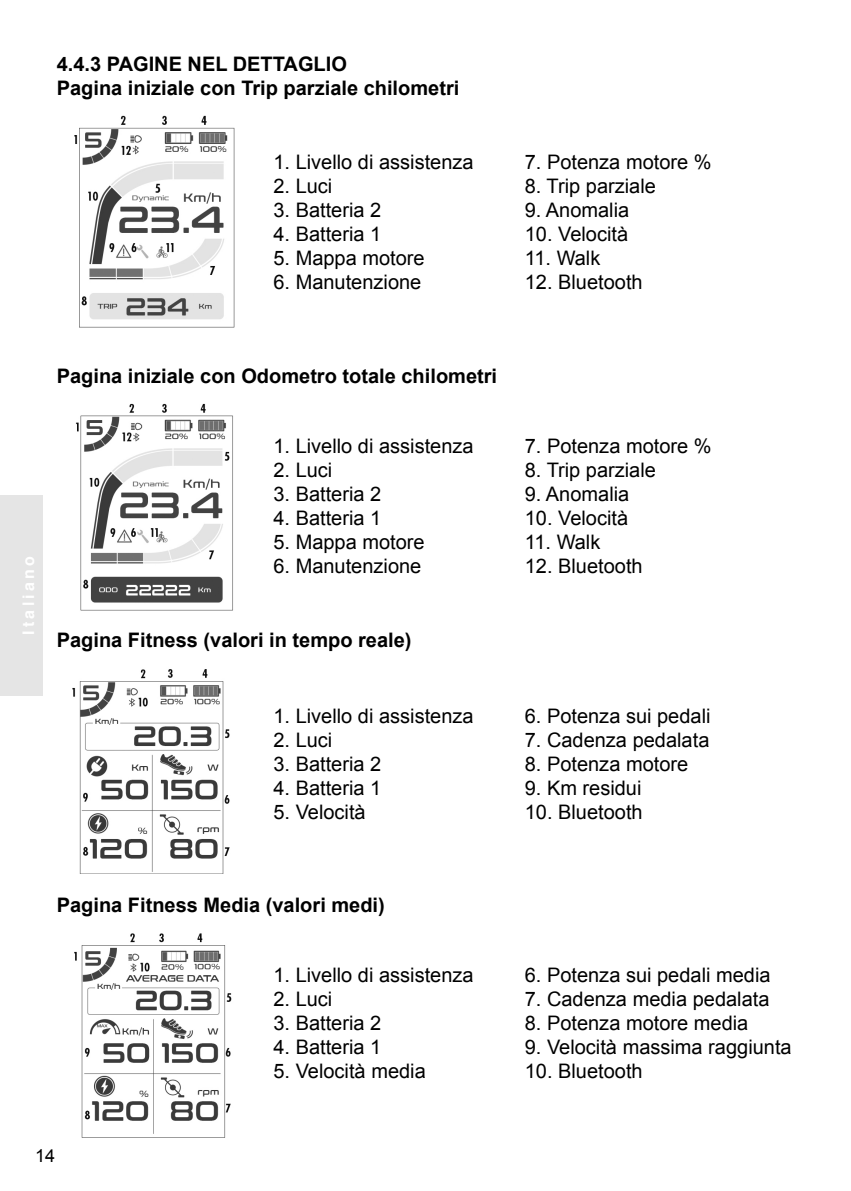
<style>
.page{position:relative;width:851px;height:1191px;background:#fff}
.page>*{position:absolute;margin:0;border:0;box-sizing:border-box;transform-origin:0 0}
.t1{font:20px "Arial";color:#000}
.t2{font:700 20px/24px "Arial";color:#000}
.t3{font:18px "Arial";color:#000}
.t4{font:700 16px "Helvetica";letter-spacing:.2em;color:#fff}
</style>
<div class="page">
<div style="left:0;top:495px;width:43px;height:200px;background:#e5e5e5"></div>
<img style="left:74px;top:115px;width:161px;height:213px">
<img style="left:72px;top:669px;width:158px;height:204px">
<img style="left:74px;top:933px;width:158px;height:205px">
<img style="left:76px;top:403px;width:157px;height:208px">
<p class="t2" style="left:57px;top:53px;width:404px">4.4.3 PAGINE NEL DETTAGLIO<br>Pagina iniziale con Trip parziale chilometri</p>
<p class="t1" style="left:273px;top:148px;width:202px">1. Livello di assistenza</p>
<p class="t1" style="left:273px;top:172px;width:60px">2. Luci</p>
<p class="t1" style="left:273px;top:196px;width:109px">3. Batteria 2</p>
<p class="t1" style="left:273px;top:220px;width:109px">4. Batteria 1</p>
<p class="t1" style="left:273px;top:244px;width:153px">5. Mappa motore</p>
<p class="t1" style="left:273px;top:268px;width:149px">6. Manutenzione</p>
<p class="t1" style="left:524px;top:148px;width:188px">7. Potenza motore %</p>
<p class="t1" style="left:524px;top:172px;width:133px">8. Trip parziale</p>
<p class="t1" style="left:524px;top:196px;width:106px">9. Anomalia</p>
<p class="t1" style="left:524px;top:220px;width:105px">10. Velocità</p>
<p class="t1" style="left:524px;top:244px;width:77px">11. Walk</p>
<p class="t1" style="left:524px;top:268px;width:119px">12. Bluetooth</p>
<p class="t4" style="left:15px;top:634px;width:80px;rotate:-90deg">Italiano</p>
<p class="t2" style="left:57px;top:365px;width:442px">Pagina iniziale con Odometro totale chilometri</p>
<p class="t1" style="left:273px;top:433px;width:202px">1. Livello di assistenza</p>
<p class="t1" style="left:273px;top:457px;width:60px">2. Luci</p>
<p class="t1" style="left:273px;top:481px;width:109px">3. Batteria 2</p>
<p class="t1" style="left:273px;top:505px;width:109px">4. Batteria 1</p>
<p class="t1" style="left:273px;top:529px;width:153px">5. Mappa motore</p>
<p class="t1" style="left:273px;top:553px;width:149px">6. Manutenzione</p>
<p class="t2" style="left:57px;top:629px;width:356px">Pagina Fitness (valori in tempo reale)</p>
<p class="t1" style="left:273px;top:702px;width:202px">1. Livello di assistenza</p>
<p class="t1" style="left:273px;top:726px;width:60px">2. Luci</p>
<p class="t1" style="left:273px;top:750px;width:109px">3. Batteria 2</p>
<p class="t1" style="left:273px;top:774px;width:109px">4. Batteria 1</p>
<p class="t1" style="left:273px;top:798px;width:94px">5. Velocità</p>
<p class="t1" style="left:524px;top:433px;width:188px">7. Potenza motore %</p>
<p class="t1" style="left:524px;top:457px;width:133px">8. Trip parziale</p>
<p class="t1" style="left:524px;top:481px;width:106px">9. Anomalia</p>
<p class="t1" style="left:524px;top:505px;width:105px">10. Velocità</p>
<p class="t1" style="left:524px;top:529px;width:77px">11. Walk</p>
<p class="t1" style="left:524px;top:553px;width:119px">12. Bluetooth</p>
<p class="t1" style="left:524px;top:702px;width:187px">6. Potenza sui pedali</p>
<p class="t1" style="left:524px;top:726px;width:186px">7. Cadenza pedalata</p>
<p class="t1" style="left:524px;top:750px;width:165px">8. Potenza motore</p>
<p class="t1" style="left:524px;top:774px;width:118px">9. Km residui</p>
<p class="t1" style="left:524px;top:798px;width:119px">10. Bluetooth</p>
<p class="t2" style="left:57px;top:893px;width:329px">Pagina Fitness Media (valori medi)</p>
<p class="t3" style="left:35px;top:1143px;width:22px">14</p>
<p class="t1" style="left:273px;top:962px;width:202px">1. Livello di assistenza</p>
<p class="t1" style="left:273px;top:986px;width:60px">2. Luci</p>
<p class="t1" style="left:273px;top:1010px;width:109px">3. Batteria 2</p>
<p class="t1" style="left:273px;top:1034px;width:109px">4. Batteria 1</p>
<p class="t1" style="left:273px;top:1058px;width:154px">5. Velocità media</p>
<p class="t1" style="left:524px;top:962px;width:247px">6. Potenza sui pedali media</p>
<p class="t1" style="left:524px;top:986px;width:246px">7. Cadenza media pedalata</p>
<p class="t1" style="left:524px;top:1010px;width:225px">8. Potenza motore media</p>
<p class="t1" style="left:524px;top:1034px;width:268px">9. Velocità massima raggiunta</p>
<p class="t1" style="left:524px;top:1058px;width:119px">10. Bluetooth</p>
</div>
